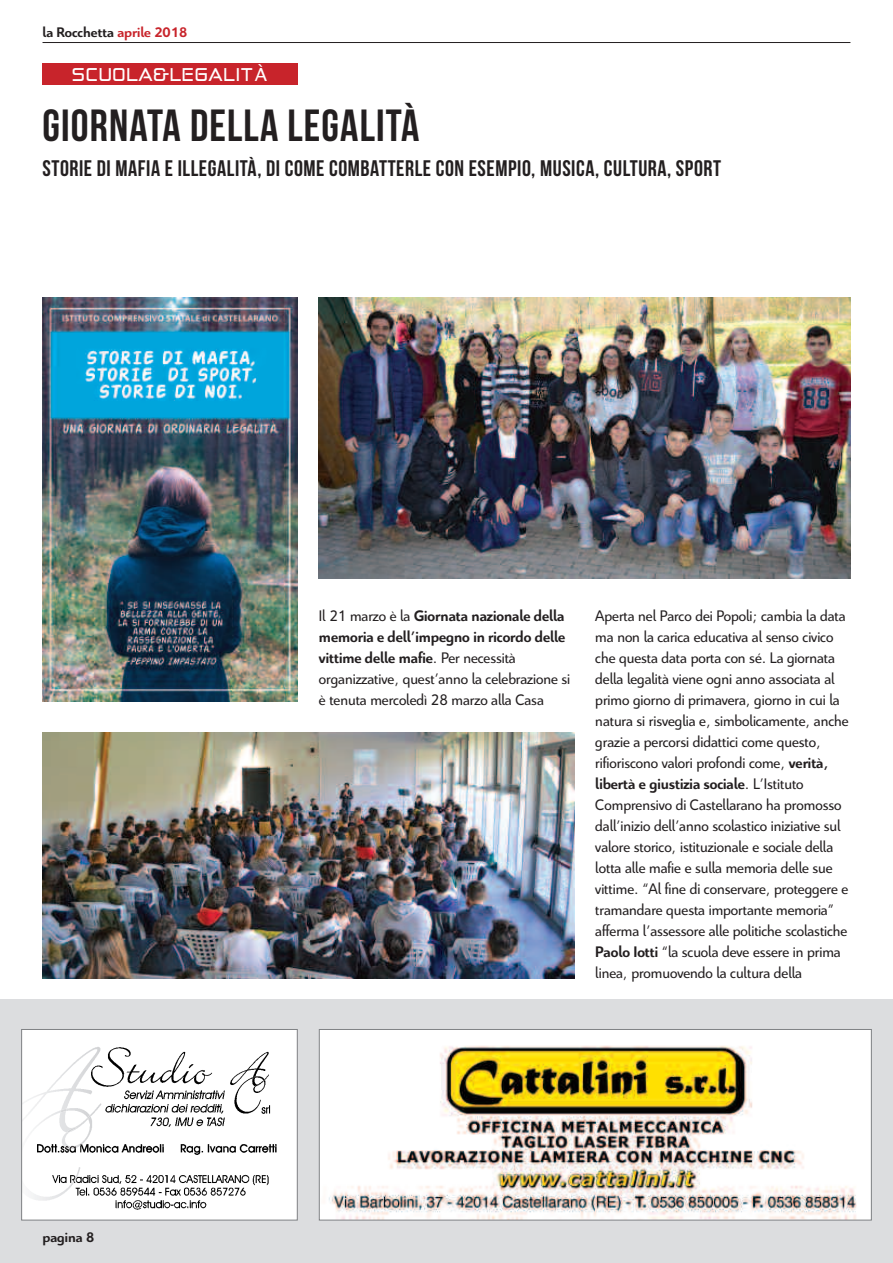
<style>
.page{position:relative;width:893px;height:1263px;background:#fff}
.page>*{position:absolute;margin:0;border:0;box-sizing:border-box;transform-origin:0 0}
.t1{font:45px "Bebas Neue";letter-spacing:.025em;color:#231f20}
.t2{font:22.5px "Bebas Neue";letter-spacing:.025em;color:#231f20}
.t3{font:18px "Anita Semi square";color:#fff}
.t4{font:16.5px/21px "Citroen";letter-spacing:-.005em;color:#231f20;scale:.96 1}
.t5{font:700 15px "Citroen";color:#231f20}
.s1{color:#c8242b}
.s2{font-family:"Lucida Grande"}
.s3{font-weight:700}
</style>
<div class="page">
<div style="left:0;top:999px;width:893px;height:264px;background:#dcdddf"></div>
<div style="left:43px;top:64px;width:255px;height:21px;background:#c8242b"></div>
<hr style="left:43px;top:42px;width:807px;height:1px;background:#231f20">
<img style="left:319px;top:298px;width:531px;height:280px">
<img style="left:43px;top:298px;width:255px;height:403px">
<img style="left:43px;top:733px;width:531px;height:246px">
<div style="left:22px;top:1030px;width:275px;height:190px;background:#fff"></div>
<img style="left:60px;top:1109px;width:31px;height:23px">
<img style="left:31px;top:1119px;width:56px;height:13px">
<svg style="left:37px;top:1144px;width:127px;height:9px"></svg>
<svg style="left:91px;top:1047px;width:179px;height:80px"></svg>
<svg style="left:181px;top:1144px;width:96px;height:11px"></svg>
<svg style="left:52px;top:1175px;width:217px;height:35px"></svg>
<div style="left:21px;top:1029px;width:277px;height:191px;border:1px solid #808285"></div>
<img style="left:321px;top:1031px;width:549px;height:187px">
<div style="left:319px;top:1029px;width:553px;height:191px;border:1px solid #808285"></div>
<p class="t5" style="left:43px;top:26px;width:146px">la Rocchetta <span class="s1">aprile 2018</span></p>
<p class="t3" style="left:73px;top:64px;width:196px">SCUOLA&amp;LEGALIT<span class="s2">À</span></p>
<h1 class="t1" style="left:43px;top:99px;width:378px">GIORNATA DELLA LEGALITÀ</h1>
<h2 class="t2" style="left:43px;top:155px;width:680px">STORIE DI MAFIA E ILLEGALITÀ, DI COME COMBATTERLE CON ESEMPIO, MUSICA, CULTURA, SPORT</h2>
<p class="t5" style="left:43px;top:1231px;width:53px">pagina 8</p>
<p class="t4" style="left:319px;top:607px;width:263px">Il 21 marzo è la <span class="s3">Giornata nazionale della memoria e dell’impegno in ricordo delle vittime delle mafie</span>. Per necessità organizzative, quest’anno la celebrazione si è tenuta mercoledì 28 marzo alla Casa</p>
<p class="t4" style="left:595px;top:607px;width:265px">Aperta nel Parco dei Popoli; cambia la data ma non la carica educativa al senso civico che questa data porta con sé. La giornata della legalità viene ogni anno associata al primo giorno di primavera, giorno in cui la natura si risveglia e, simbolicamente, anche grazie a percorsi didattici come questo, rifioriscono valori profondi come, <span class="s3">verità, libertà e giustizia sociale</span>. L’Istituto Comprensivo di Castellarano ha promosso dall’inizio dell’anno scolastico iniziative sul valore storico, istituzionale e sociale della lotta alle mafie e sulla memoria delle sue vittime. “Al fine di conservare, proteggere e tramandare questa importante memoria” afferma l’assessore alle politiche scolastiche <span class="s3">Paolo Iotti</span> “la scuola deve essere in prima linea, promuovendo la cultura della</p>
</div>
